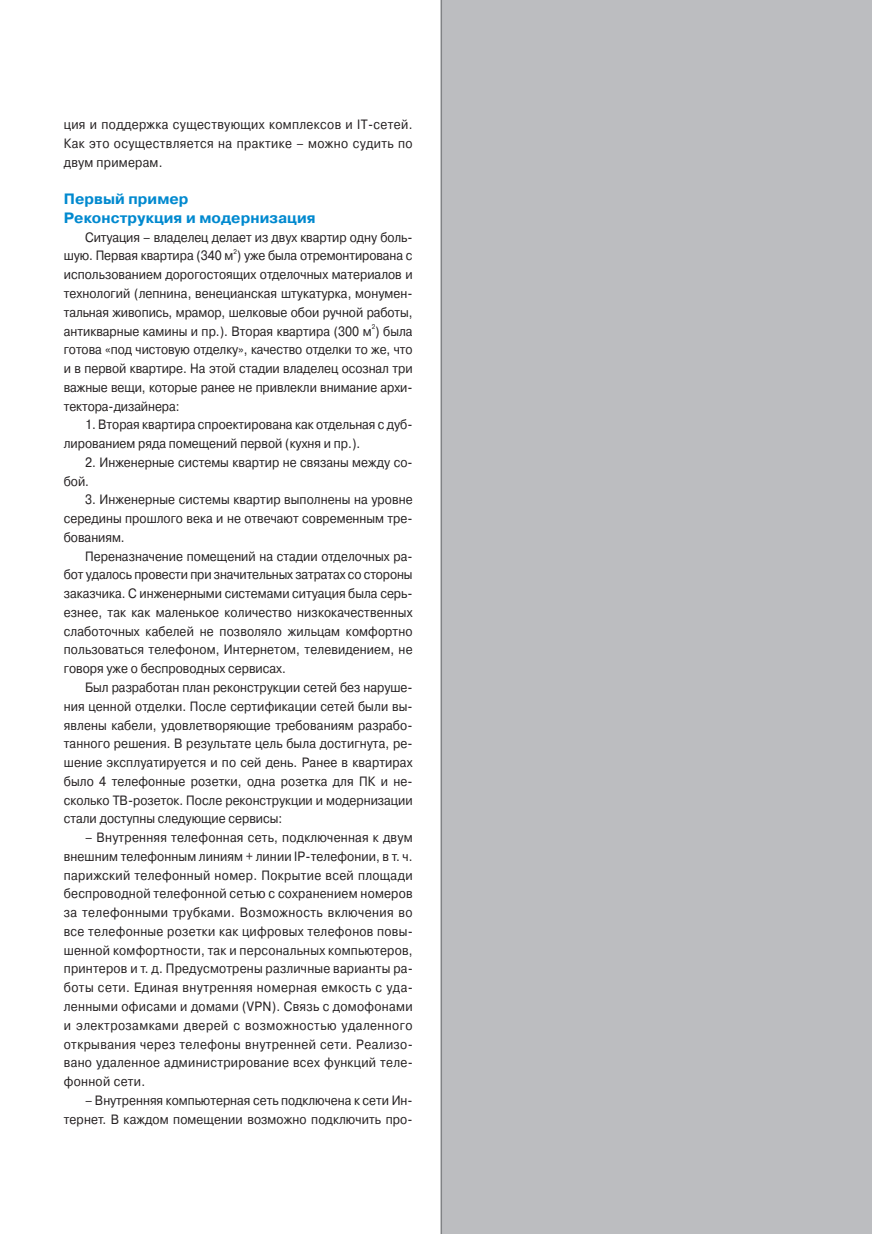
<style>
.page{position:relative;width:872px;height:1234px;background:#fff}
.page>*{position:absolute;margin:0;border:0;box-sizing:border-box;transform-origin:0 0}
.t1{font:700 15px/18.8px "Pragmatica C";letter-spacing:.005em;color:#0089cf}
.t2{font:13.5px/18.8px "Pragmatica C";color:#231f20;text-align:justify;scale:.9 1}
.t3{font:6.75px "Pragmatica C";color:#231f20;scale:.9 1}
</style>
<div class="page">
<div style="left:440px;top:0;width:432px;height:1233px;background:#bcbdc0"></div>
<p class="t2" style="left:64px;top:115px;width:389px">ция и поддержка существующих комплексов и IT-сетей.<br>Как это осуществляется на практике – можно судить по двум примерам.</p>
<p class="t1" style="left:64px;top:189px;width:253px">Первый пример<br>Реконструкция и модернизация</p>
<p class="t2" style="left:64px;top:227px;width:389px;text-align:right">Ситуация – владелец делает из двух квартир одну боль&shy;шую. Первая квартира (340 м ) уже была отремонтирована с</p>
<p class="t3" style="left:233px;top:247px;width:5px">2</p>
<p class="t2" style="left:64px;top:265px;width:389px">использованием дорогостоящих отделочных материалов и технологий (лепнина, венецианская штукатурка, монумен&shy;тальная живопись, мрамор, шелковые обои ручной работы, антикварные камины и пр.). Вторая квартира (300 м ) была</p>
<p class="t3" style="left:372px;top:322px;width:5px">2</p>
<p class="t2" style="left:64px;top:340px;width:389px">готова «под чистовую отделку», качество отделки то же, что и в первой квартире. На этой стадии владелец осознал три важные вещи, которые ранее не привлекли внимание архи&shy;тектора-дизайнера:</p>
<p class="t2" style="left:64px;top:415px;width:389px;text-indent:21px">1. Вторая квартира спроектирована как отдельная с дуб&shy;лированием ряда помещений первой (кухня и пр.).</p>
<p class="t2" style="left:64px;top:452px;width:389px;text-indent:21px">2. Инженерные системы квартир не связаны между со&shy;бой.</p>
<p class="t2" style="left:64px;top:490px;width:389px;text-indent:21px">3. Инженерные системы квартир выполнены на уровне середины прошлого века и не отвечают современным тре&shy;бованиям.</p>
<p class="t2" style="left:64px;top:546px;width:389px;text-indent:21px">Переназначение помещений на стадии отделочных ра&shy;бот удалось провести при значительных затратах со стороны заказчика. С инженерными системами ситуация была серь&shy;езнее, так как маленькое количество низкокачественных слаботочных кабелей не позволяло жильцам комфортно пользоваться телефоном, Интернетом, телевидением, не говоря уже о беспроводных сервисах.</p>
<p class="t2" style="left:64px;top:677px;width:389px;text-indent:21px">Был разработан план реконструкции сетей без наруше&shy;ния ценной отделки. После сертификации сетей были вы&shy;явлены кабели, удовлетворяющие требованиям разрабо&shy;танного решения. В результате цель была достигнута, ре&shy;шение эксплуатируется и по сей день. Ранее в квартирах было 4 телефонные розетки, одна розетка для ПК и не&shy;сколько ТВ-розеток. После реконструкции и модернизации стали доступны следующие сервисы:</p>
<p class="t2" style="left:64px;top:827px;width:389px;text-indent:21px">– Внутренняя телефонная сеть, подключенная к двум внешним телефонным линиям + линии IP-телефонии, в т. ч. парижский телефонный номер. Покрытие всей площади беспроводной телефонной сетью с сохранением номеров за телефонными трубками. Возможность включения во все телефонные розетки как цифровых телефонов повы&shy;шенной комфортности, так и персональных компьютеров, принтеров и т. д. Предусмотрены различные варианты ра&shy;боты сети. Единая внутренняя номерная емкость с уда&shy;ленными офисами и домами (VPN). Связь с домофонами и электрозамками дверей с возможностью удаленного открывания через телефоны внутренней сети. Реализо&shy;вано удаленное администрирование всех функций теле&shy;фонной сети.</p>
<p class="t2" style="left:64px;top:1090px;width:389px;text-align:right">– Внутренняя компьютерная сеть подключена к сети Ин&shy;тернет. В каждом помещении возможно подключить про-</p>
</div>
